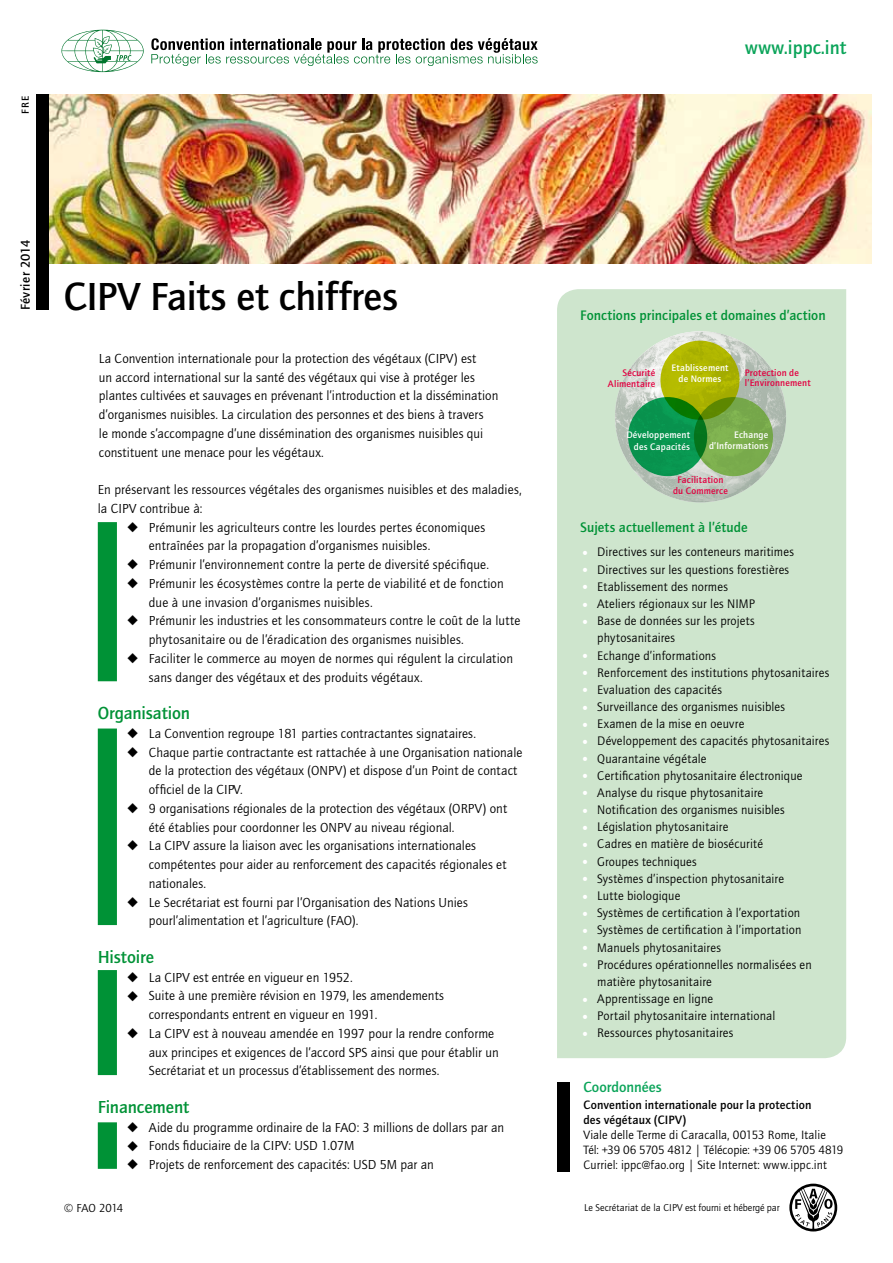
<style>
.page{position:relative;width:893px;height:1263px;background:#fff}
.page>*{position:absolute;margin:0;border:0;box-sizing:border-box;transform-origin:0 0}
.t1{font:500 40.5px "Quay Sans";letter-spacing:-.005em;color:#000}
.t2{font:500 19.5px "Quay Sans";color:#0aa459}
.t3{font:500 18px "Quay Sans";letter-spacing:-.005em;color:#009236}
.t4{font:500 15px "Quay Sans";color:#0aa459}
.t5{font:500 14.25px "Quay Sans";letter-spacing:.005em;color:#009236}
.t6{font:13.5px/18.8px "Quay Sans";letter-spacing:.005em;color:#000}
.t7{font:500 13.2px "Quay Sans";letter-spacing:.03em;color:#000}
.t8{font:12.9px/17.1px "Quay Sans";letter-spacing:.015em;color:#000}
.t9{font:12.45px/15px "Quay Sans";letter-spacing:.005em;color:#000}
.t10{font:500 12.45px/15px "Quay Sans";letter-spacing:.01em;color:#000}
.t11{font:12px "Quay Sans";letter-spacing:-.02em;color:#000}
.t12{font:500 10.5px "Quay Sans";color:#000}
.t13{font:10.2px "Quay Sans";color:#000}
.t14{font:500 9.75px/10.6px "Quay Sans";letter-spacing:.02em;color:#e20040;text-align:right}
.t15{font:500 9.75px/11.4px "Quay Sans";letter-spacing:.02em;color:#fff;text-align:right}
.s1{font-family:"European Pi One";font-size:10.5px}
.s2{font-weight:500;font-size:15px;color:#fff}
</style>
<div class="page">
<div style="left:98px;top:522px;width:19px;height:159px;background:#009236"></div>
<div style="left:98px;top:728px;width:19px;height:197px;background:#009236"></div>
<div style="left:98px;top:970px;width:19px;height:105px;background:#009236"></div>
<div style="left:98px;top:1122px;width:19px;height:47px;background:#009236"></div>
<img style="left:49px;top:95px;width:823px;height:169px">
<div style="left:557px;top:1082px;width:13px;height:90px;background:#000"></div>
<div style="left:36px;top:95px;width:13px;height:215px;background:#000"></div>
<svg style="left:789px;top:1183px;width:48px;height:48px"></svg>
<svg style="left:61px;top:30px;width:83px;height:42px"></svg>
<svg style="left:151px;top:38px;width:387px;height:28px"></svg>
<div style="left:557px;top:289px;width:289px;height:769px;background:#cee5cd"></div>
<img style="left:615px;top:331px;width:171px;height:171px;border-radius:86px">
<div style="left:628px;top:397px;width:79px;height:79px;background:#08944f;border-radius:50%"></div>
<svg style="left:694px;top:397px;width:79px;height:79px;background:#70a749"></svg>
<svg style="left:660px;top:341px;width:80px;height:79px;background:#99ad02"></svg>
<p class="t12" style="left:20px;top:114px;width:20px;rotate:-90deg">fre</p>
<p class="t7" style="left:18px;top:310px;width:72px;rotate:-90deg">Février 2014</p>
<h1 class="t1" style="left:64px;top:274px;width:336px">CIPV Faits et chiffres</h1>
<p class="t6" style="left:99px;top:349px;width:401px">La Convention internationale pour la protection des végétaux (CIPV) est<br>un accord international sur la santé des végétaux qui vise à protéger les plantes cultivées et sauvages en prévenant l’introduction et la dissémination d’organismes nuisibles. La circulation des personnes et des biens à travers<br>le monde s’accompagne d’une dissémination des organismes nuisibles qui constituent une menace pour les végétaux.</p>
<p class="t6" style="left:98px;top:480px;width:425px">En préservant les ressources végétales des organismes nuisibles et des maladies,</p>
<p class="t6" style="left:98px;top:499px;width:106px">la CIPV contribue à:</p>
<p class="t6" style="left:128px;top:518px;width:359px"><span class="s1">+</span> Prémunir les agriculteurs contre les lourdes pertes économiques</p>
<p class="t6" style="left:149px;top:537px;width:283px">entraînées par la propagation d’organismes nuisibles.</p>
<p class="t6" style="left:128px;top:555px;width:363px"><span class="s1">+</span> Prémunir l’environnement contre la perte de diversité spécifique.</p>
<p class="t6" style="left:128px;top:574px;width:378px"><span class="s1">+</span> Prémunir les écosystèmes contre la perte de viabilité et de fonction</p>
<p class="t6" style="left:149px;top:593px;width:225px">due à une invasion d’organismes nuisibles.</p>
<p class="t6" style="left:128px;top:612px;width:394px"><span class="s1">+</span> Prémunir les industries et les consommateurs contre le coût de la lutte</p>
<p class="t6" style="left:149px;top:630px;width:316px">phytosanitaire ou de l’éradication des organismes nuisibles.</p>
<p class="t6" style="left:128px;top:649px;width:387px"><span class="s1">+</span> Faciliter le commerce au moyen de normes qui régulent la circulation</p>
<p class="t6" style="left:149px;top:668px;width:276px">sans danger des végétaux et des produits végétaux.</p>
<h3 class="t3" style="left:98px;top:703px;width:94px">Organisation</h3>
<p class="t6" style="left:128px;top:724px;width:350px"><span class="s1">+</span> La Convention regroupe 181 parties contractantes signataires.</p>
<p class="t6" style="left:128px;top:743px;width:396px"><span class="s1">+</span> Chaque partie contractante est rattachée à une Organisation nationale</p>
<p class="t6" style="left:149px;top:762px;width:370px">de la protection des végétaux (ONPV) et dispose d’un Point de contact</p>
<p class="t6" style="left:149px;top:780px;width:96px">officiel de la CIPV.</p>
<p class="t6" style="left:128px;top:799px;width:381px"><span class="s1">+</span> 9 organisations régionales de la protection des végétaux (ORPV) ont</p>
<p class="t6" style="left:149px;top:818px;width:307px">été établies pour coordonner les ONPV au niveau régional.</p>
<p class="t6" style="left:128px;top:837px;width:350px"><span class="s1">+</span> La CIPV assure la liaison avec les organisations internationales</p>
<p class="t6" style="left:149px;top:855px;width:359px">compétentes pour aider au renforcement des capacités régionales et</p>
<p class="t6" style="left:149px;top:874px;width:59px">nationales.</p>
<p class="t6" style="left:128px;top:893px;width:342px"><span class="s1">+</span> Le Secrétariat est fourni par l’Organisation des Nations Unies</p>
<p class="t6" style="left:149px;top:912px;width:211px">pourl’alimentation et l’agriculture (FAO).</p>
<h3 class="t3" style="left:98px;top:947px;width:58px">Histoire</h3>
<p class="t6" style="left:128px;top:968px;width:227px"><span class="s1">+</span> La CIPV est entrée en vigueur en 1952.</p>
<p class="t6" style="left:128px;top:987px;width:318px"><span class="s1">+</span> Suite à une première révision en 1979, les amendements</p>
<p class="t6" style="left:149px;top:1005px;width:230px">correspondants entrent en vigueur en 1991.</p>
<p class="t6" style="left:128px;top:1024px;width:368px"><span class="s1">+</span> La CIPV est à nouveau amendée en 1997 pour la rendre conforme</p>
<p class="t6" style="left:149px;top:1043px;width:351px">aux principes et exigences de l’accord SPS ainsi que pour établir un</p>
<p class="t6" style="left:149px;top:1062px;width:292px">Secrétariat et un processus d’établissement des normes.</p>
<h3 class="t3" style="left:98px;top:1097px;width:93px">Financement</h3>
<p class="t6" style="left:128px;top:1118px;width:378px"><span class="s1">+</span> Aide du programme ordinaire de la FAO: 3 millions de dollars par an <span class="s1">+</span> Fonds fiduciaire de la CIPV: USD 1.07M<br><span class="s1">+</span> Projets de renforcement des capacités: USD 5M par an</p>
<p class="t11" style="left:64px;top:1202px;width:61px">© FAO 2014</p>
<h2 class="t2" style="left:745px;top:36px;width:103px">www.ippc.int</h2>
<p class="t5" style="left:580px;top:307px;width:247px">Fonctions principales et domaines d’action</p>
<p class="t14" style="left:608px;top:367px;width:49px;line-height:11.2px">Sécurité<br>Alimentaire</p>
<p class="t15" style="left:671px;top:362px;width:59px;text-align:center">Etablissement de Normes</p>
<p class="t14" style="left:745px;top:367px;width:67px;text-align:left">Protection de l’Environnement</p>
<p class="t15" style="left:626px;top:429px;width:65px">Développement des Capacités</p>
<p class="t15" style="left:709px;top:430px;width:61px;line-height:10.6px">Echange d’Informations</p>
<p class="t14" style="left:673px;top:475px;width:56px;text-align:center">Facilitation du Commerce</p>
<p class="t5" style="left:580px;top:520px;width:169px">Sujets actuellement à l’étude</p>
<p class="t8" style="left:580px;top:544px;width:215px"><span class="s2">•</span> Directives sur les conteneurs maritimes</p>
<p class="t8" style="left:580px;top:561px;width:210px"><span class="s2">•</span> Directives sur les questions forestières</p>
<p class="t8" style="left:580px;top:578px;width:149px"><span class="s2">•</span> Etablissement des normes</p>
<p class="t8" style="left:580px;top:595px;width:176px"><span class="s2">•</span> Ateliers régionaux sur les NIMP</p>
<p class="t8" style="left:597px;top:613px;width:159px;text-indent:-17px"><span class="s2">•</span> Base de données sur les projets phytosanitaires</p>
<p class="t8" style="left:580px;top:647px;width:137px"><span class="s2">•</span> Echange d’informations</p>
<p class="t8" style="left:580px;top:664px;width:250px"><span class="s2">•</span> Renforcement des institutions phytosanitaires</p>
<p class="t8" style="left:580px;top:681px;width:143px"><span class="s2">•</span> Evaluation des capacités</p>
<p class="t8" style="left:580px;top:698px;width:206px"><span class="s2">•</span> Surveillance des organismes nuisibles</p>
<p class="t8" style="left:580px;top:716px;width:166px"><span class="s2">•</span> Examen de la mise en oeuvre</p>
<p class="t8" style="left:580px;top:733px;width:250px"><span class="s2">•</span> Développement des capacités phytosanitaires</p>
<p class="t8" style="left:580px;top:750px;width:128px"><span class="s2">•</span> Quarantaine végétale</p>
<p class="t8" style="left:580px;top:767px;width:224px"><span class="s2">•</span> Certification phytosanitaire électronique</p>
<p class="t8" style="left:580px;top:784px;width:184px"><span class="s2">•</span> Analyse du risque phytosanitaire</p>
<p class="t8" style="left:580px;top:801px;width:206px"><span class="s2">•</span> Notification des organismes nuisibles</p>
<p class="t8" style="left:580px;top:819px;width:150px"><span class="s2">•</span> Législation phytosanitaire</p>
<p class="t8" style="left:580px;top:836px;width:184px"><span class="s2">•</span> Cadres en matière de biosécurité</p>
<p class="t8" style="left:580px;top:853px;width:118px"><span class="s2">•</span> Groupes techniques</p>
<p class="t8" style="left:580px;top:870px;width:205px"><span class="s2">•</span> Systèmes d’inspection phytosanitaire</p>
<p class="t8" style="left:580px;top:887px;width:102px"><span class="s2">•</span> Lutte biologique</p>
<p class="t8" style="left:580px;top:904px;width:222px"><span class="s2">•</span> Systèmes de certification à l’exportation</p>
<p class="t8" style="left:580px;top:922px;width:223px"><span class="s2">•</span> Systèmes de certification à l’importation</p>
<p class="t8" style="left:580px;top:939px;width:142px"><span class="s2">•</span> Manuels phytosanitaires</p>
<p class="t8" style="left:597px;top:956px;width:216px;text-indent:-17px"><span class="s2">•</span> Procédures opérationnelles normalisées en matière phytosanitaire</p>
<p class="t8" style="left:580px;top:990px;width:134px"><span class="s2">•</span> Apprentissage en ligne</p>
<p class="t8" style="left:580px;top:1008px;width:197px"><span class="s2">•</span> Portail phytosanitaire international</p>
<p class="t8" style="left:580px;top:1025px;width:155px"><span class="s2">•</span> Ressources phytosanitaires</p>
<p class="t4" style="left:583px;top:1079px;width:80px">Coordonnées</p>
<p class="t10" style="left:583px;top:1097px;width:230px">Convention internationale pour la protection des végétaux (CIPV)</p>
<p class="t9" style="left:583px;top:1128px;width:261px">Viale delle Terme di Caracalla, 00153 Rome, Italie<br>Tél: +39 06 5705 4812 | Télécopie: +39 06 5705 4819<br>Curriel: ippc@fao.org | Site Internet: www.ippc.int</p>
<p class="t13" style="left:584px;top:1202px;width:197px">Le Secrétariat de la CIPV est fourni et hébergé par</p>
</div>
